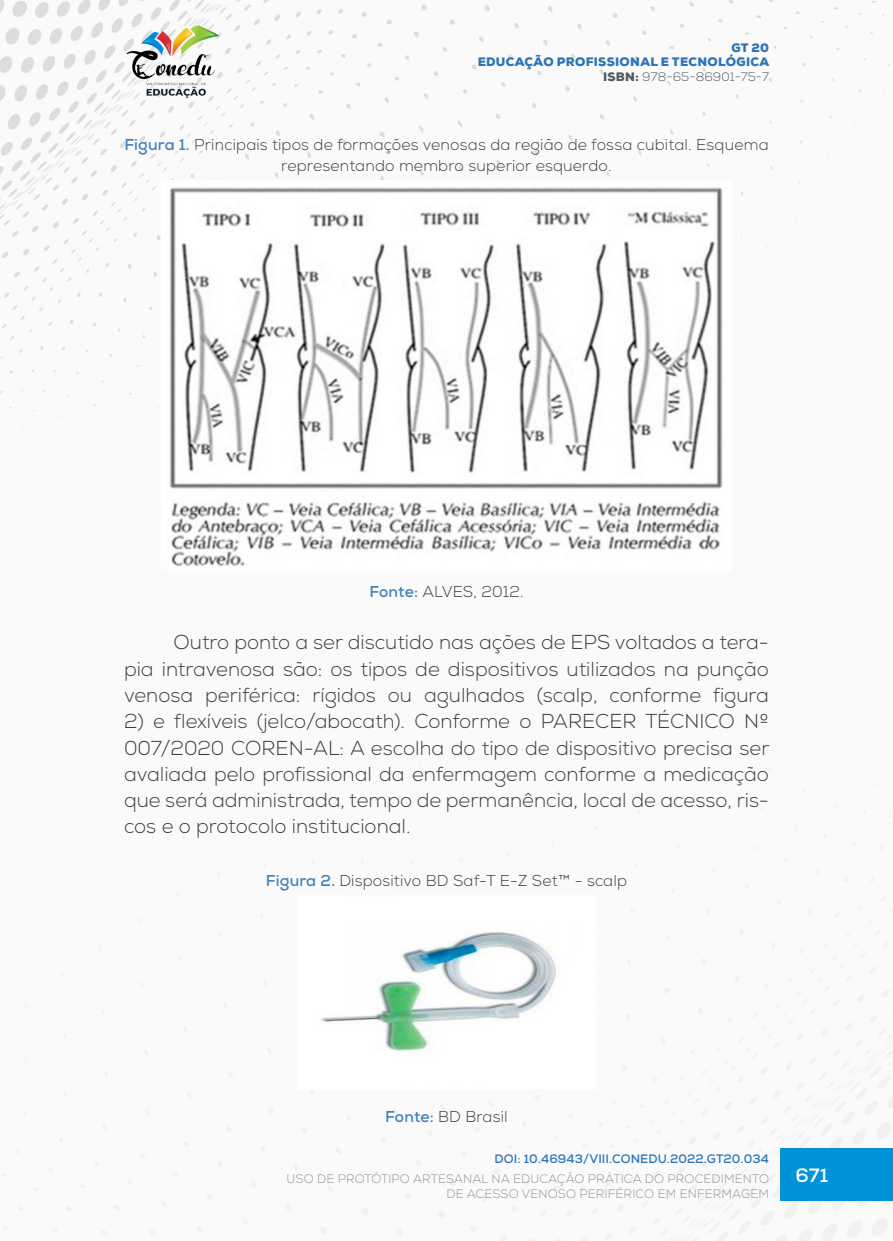
<style>
.page{position:relative;width:893px;height:1241px;background:#fff}
.page>*{position:absolute;margin:0;border:0;box-sizing:border-box;transform-origin:0 0}
._8_CORPO{font:300 20.12px/26.2px "Nexa";color:#3e3e3f;text-align:justify}
.t1{font:700 19.25px "Nexa";color:#fff}
._11_LEGENDAS{font:300 15.75px/21px "Nexa";letter-spacing:.01em;color:#3e3e3f;text-align:center}
._12_FONTES{font:300 15.75px "Nexa";letter-spacing:.01em;color:#3e3e3f}
.t2{font:300 12.25px/14px "Nexa";letter-spacing:.01em;color:#939598;text-align:right}
.t3{font:900 12.25px/14.7px "Nexa";letter-spacing:.025em;color:#2e74b5;text-align:right}
.t4{font:700 12.25px "Nexa";letter-spacing:.01em;color:#2e74b5}
.s1{color:#505b64}
.s2{font-weight:300;color:#505b64}
.s3{font-weight:700;color:#4382bc}
</style>
<div class="page">
<img style="left:0;top:0;width:893px;height:1240px">
<div style="left:781px;top:1148px;width:112px;height:52px;background:#0093d8"></div>
<img style="left:124px;top:25px;width:98px;height:74px">
<img style="left:161px;top:180px;width:571px;height:390px">
<img style="left:298px;top:894px;width:297px;height:194px">
<p class="t3" style="left:478px;top:40px;width:293px">GT 20<br>EDUCAÇÃO PROFISSIONAL E TECNOLÓGICA<br><span class="s1">ISBN:</span> <span class="s2">978-65-86901-75-7</span></p>
<p class="_11_LEGENDAS" style="left:124px;top:135px;width:646px"><span class="s3">Figura 1.</span> Principais tipos de formações venosas da região de fossa cubital. Esquema representando membro superior esquerdo.</p>
<p class="_12_FONTES" style="left:369px;top:582px;width:156px"><span class="s3">Fonte:</span> ALVES, 2012.</p>
<p class="_8_CORPO" style="left:124px;top:630px;width:646px;text-indent:50px">Outro ponto a ser discutido nas ações de EPS voltados a tera&shy;pia intravenosa são: os tipos de dispositivos utilizados na punção venosa periférica: rígidos ou agulhados (scalp, conforme figura</p>
<p class="_8_CORPO" style="left:124px;top:708px;width:647px">2) e flexíveis (jelco/abocath). Conforme o PARECER TÉCNICO Nº 007/2020 COREN-AL: A escolha do tipo de dispositivo precisa ser avaliada pelo profissional da enfermagem conforme a medicação que será administrada, tempo de permanência, local de acesso, ris&shy;cos e o protocolo institucional.</p>
<p class="_11_LEGENDAS" style="left:266px;top:870px;width:363px"><span class="s3">Figura 2.</span> Dispositivo BD Saf-T E-Z Set™ - scalp</p>
<p class="_12_FONTES" style="left:385px;top:1107px;width:124px"><span class="s3">Fonte:</span> BD Brasil</p>
<p class="t4" style="left:494px;top:1150px;width:276px">DOI: 10.46943/VIII.CONEDU.2022.GT20.034</p>
<p class="t2" style="left:287px;top:1172px;width:484px">USO DE PROTÓTIPO ARTESANAL NA EDUCAÇÃO PRÁTICA DO PROCEDIMENTO<br>DE ACESSO VENOSO PERIFÉRICO EM ENFERMAGEM</p>
<p class="t1" style="left:796px;top:1162px;width:34px">671</p>
</div>
